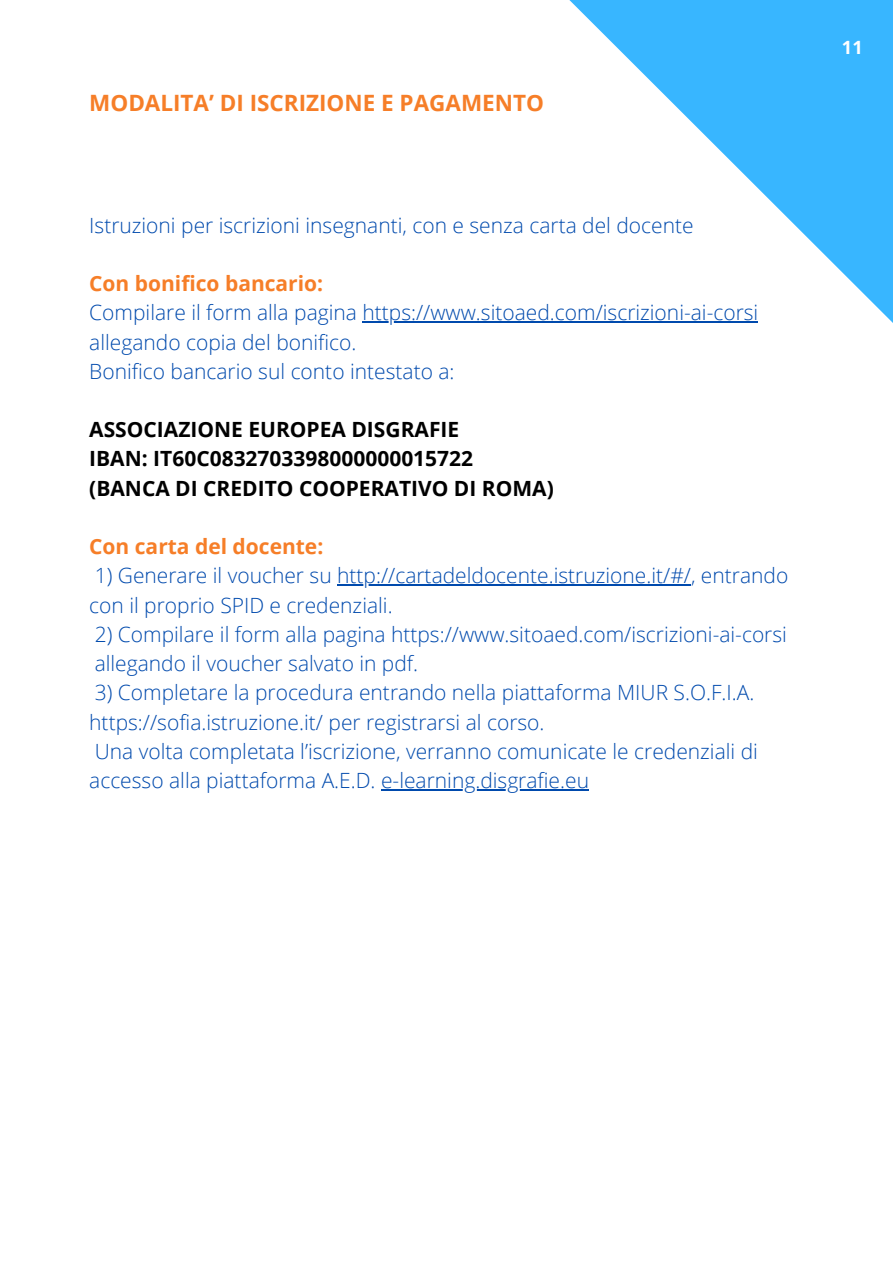
<style>
.page{position:relative;width:893px;height:1264px;background:#fff}
.page>*{position:absolute;margin:0;border:0;box-sizing:border-box;transform-origin:0 0}
.t1{font:700 22.5px "Open Sans";color:#f67e28}
.t2{font:300 21px/29.2px "Open Sans";color:#004aad}
.t3{font:700 21px/29.2px "Open Sans";color:#000}
.t4{font:700 21px "Open Sans";color:#f67e28}
.t5{font:700 18.3px "Open Sans";color:#fff}
</style>
<div class="page">
<svg style="left:523px;top:0;width:369px;height:323px"></svg>
<hr style="left:362px;top:321px;width:396px;height:1px;background:#004aad">
<hr style="left:337px;top:584px;width:354px;height:1px;background:#004aad">
<hr style="left:381px;top:789px;width:208px;height:1px;background:#004aad">
<p class="t1" style="left:89px;top:87px;width:456px">MODALITA’ DI ISCRIZIONE E PAGAMENTO</p>
<p class="t2" style="left:89px;top:210px;width:606px">Istruzioni per iscrizioni insegnanti, con e senza carta del docente</p>
<p class="t4" style="left:89px;top:268px;width:235px">Con bonifico bancario:</p>
<p class="t2" style="left:89px;top:297px;width:670px">Compilare il form alla pagina https://www.sitoaed.com/iscrizioni-ai-corsi allegando copia del bonifico.<br>Bonifico bancario sul conto intestato a:</p>
<p class="t3" style="left:89px;top:414px;width:466px">ASSOCIAZIONE EUROPEA DISGRAFIE<br>IBAN: IT60C0832703398000000015722 (BANCA DI CREDITO COOPERATIVO DI ROMA)</p>
<p class="t4" style="left:89px;top:531px;width:235px">Con carta del docente:</p>
<p class="t2" style="left:89px;top:560px;width:700px">1) Generare il voucher su http://cartadeldocente.istruzione.it/#/, entrando con il proprio SPID e credenziali.</p>
<p class="t2" style="left:95px;top:619px;width:693px">2) Compilare il form alla pagina https://www.sitoaed.com/iscrizioni-ai-corsi allegando il voucher salvato in pdf.</p>
<p class="t2" style="left:89px;top:677px;width:670px">3) Completare la procedura entrando nella piattaforma MIUR S.O.F.I.A. https://sofia.istruzione.it/ per registrarsi al corso.<br>Una volta completata l’iscrizione, verranno comunicate le credenziali di accesso alla piattaforma A.E.D. e-learning.disgrafie.eu</p>
<p class="t5" style="left:841px;top:34px;width:22px">11</p>
</div>
